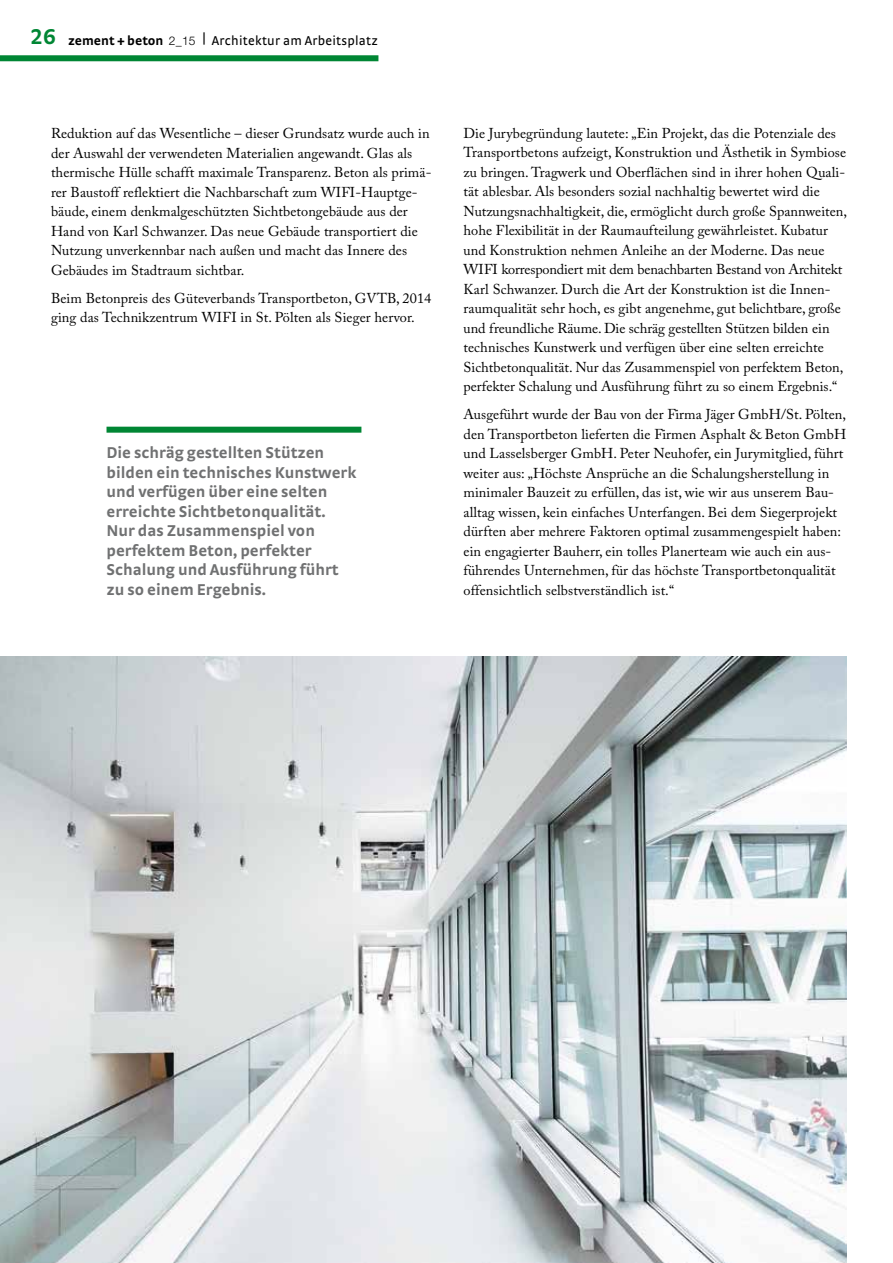
<style>
.page{position:relative;width:893px;height:1263px;background:#fff}
.page>*{position:absolute;margin:0;border:0;box-sizing:border-box;transform-origin:0 0}
.t1{font:700 22.5px "Strada TF";color:#008634}
.t2{font:700 16.5px/19.5px "Strada TF";color:#707172}
.t3{font:14.25px/19.5px "Adobe Caslon Pro";letter-spacing:.005em;color:#000}
.t4{font:13.5px "Strada";letter-spacing:.02em;color:#000}
.s1{font-weight:700}
.s2{font-family:"Helvetica Neue LT";font-weight:300;font-size:12px}
</style>
<div class="page">
<div style="left:0;top:55px;width:378px;height:6px;background:#008634"></div>
<img style="left:0;top:657px;width:846px;height:606px">
<div style="left:107px;top:427px;width:254px;height:6px;background:#008634"></div>
<h1 class="t1" style="left:30px;top:23px;width:27px">26</h1>
<p class="t4" style="left:68px;top:33px;width:311px"><span class="s1">zement + beton</span> <span class="s2">2_15</span> | Architektur am Arbeitsplatz</p>
<p class="t3" style="left:51px;top:123px;width:382px">Reduktion auf das Wesentliche – dieser Grundsatz wurde auch in der Auswahl der verwendeten Materialien angewandt. Glas als thermische Hülle schafft maximale Transparenz. Beton als primä&shy;rer Baustoff reflektiert die Nachbarschaft zum WIFI-Hauptge&shy;bäude, einem denkmalgeschützten Sichtbetongebäude aus der Hand von Karl Schwanzer. Das neue Gebäude transportiert die Nutzung unverkennbar nach außen und macht das Innere des Gebäudes im Stadtraum sichtbar.</p>
<p class="t3" style="left:51px;top:288px;width:382px">Beim Betonpreis des Güteverbands Transportbeton, GVTB, 2014 ging das Technikzentrum WIFI in St. Pölten als Sieger hervor.</p>
<p class="t2" style="left:107px;top:443px;width:251px">Die schräg gestellten Stützen bilden ein technisches Kunstwerk und verfügen über eine selten erreichte Sichtbetonqualität.<br>Nur das Zusammenspiel von perfektem Beton, perfekter<br>Schalung und Ausführung führt zu so einem Ergebnis.</p>
<p class="t3" style="left:463px;top:123px;width:385px">Die Jurybegründung lautete: „Ein Projekt, das die Potenziale des Transportbetons aufzeigt, Konstruktion und Ästhetik in Symbiose zu bringen. Tragwerk und Oberflächen sind in ihrer hohen Quali&shy;tät ablesbar. Als besonders sozial nachhaltig bewertet wird die Nutzungsnachhaltigkeit, die, ermöglicht durch große Spannweiten, hohe Flexibilität in der Raumaufteilung gewährleistet. Kubatur und Konstruktion nehmen Anleihe an der Moderne. Das neue WIFI korrespondiert mit dem benachbarten Bestand von Architekt Karl Schwanzer. Durch die Art der Konstruktion ist die Innen&shy;raumqualität sehr hoch, es gibt angenehme, gut belichtbare, große und freundliche Räume. Die schräg gestellten Stützen bilden ein technisches Kunstwerk und verfügen über eine selten erreichte Sichtbetonqualität. Nur das Zusammenspiel von perfektem Beton, perfekter Schalung und Ausführung führt zu so einem Ergebnis.“</p>
<p class="t3" style="left:463px;top:405px;width:384px">Ausgeführt wurde der Bau von der Firma Jäger GmbH/St. Pölten, den Transportbeton lieferten die Firmen Asphalt &amp; Beton GmbH und Lasselsberger GmbH. Peter Neuhofer, ein Jurymitglied, führt weiter aus: „Höchste Ansprüche an die Schalungsherstellung in minimaler Bauzeit zu erfüllen, das ist, wie wir aus unserem Bau&shy;alltag wissen, kein einfaches Unterfangen. Bei dem Siegerprojekt dürften aber mehrere Faktoren optimal zusammengespielt haben: ein engagierter Bauherr, ein tolles Planerteam wie auch ein aus&shy;führendes Unternehmen, für das höchste Transportbetonqualität offensichtlich selbstverständlich ist.“</p>
</div>
